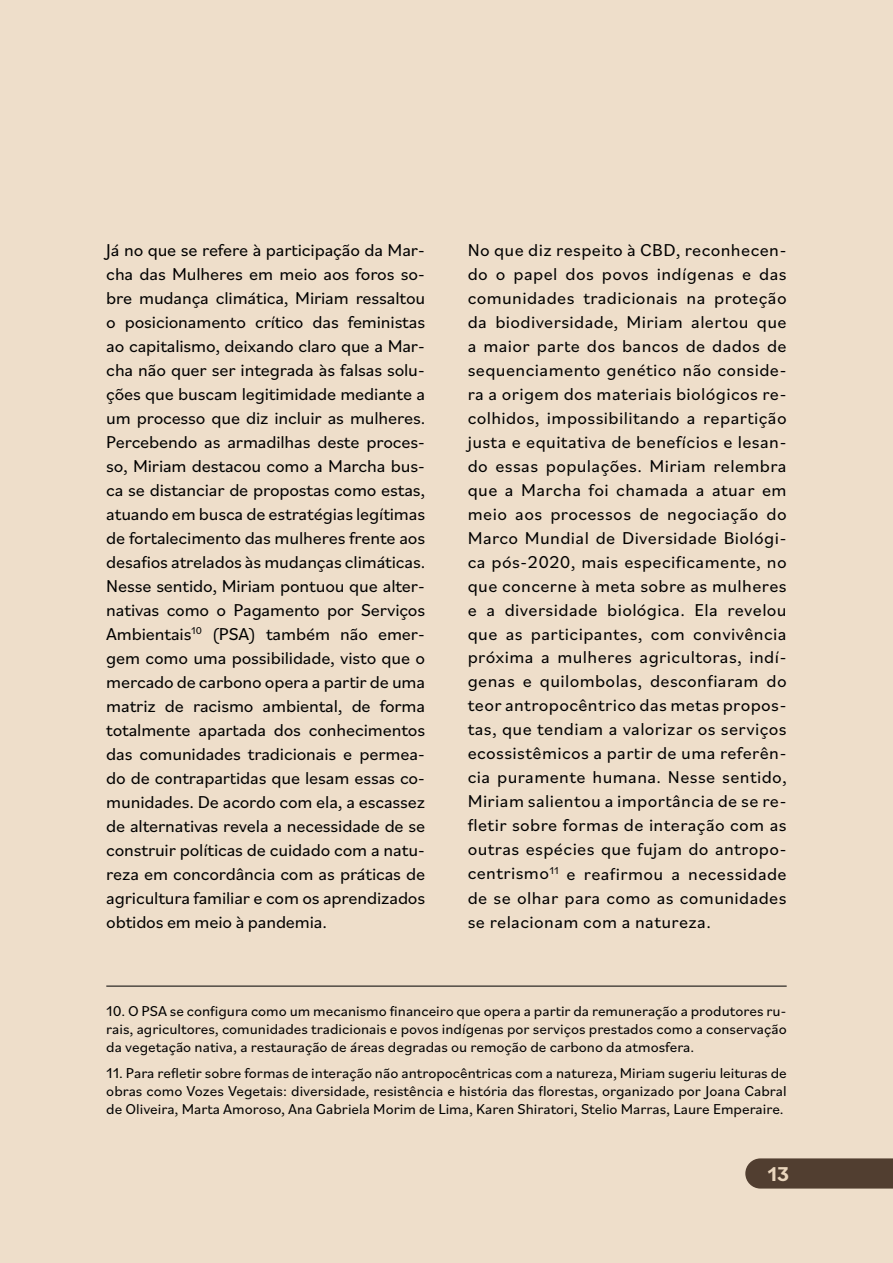
<style>
.page{position:relative;width:893px;height:1263px;background:#eedeca}
.page>*{position:absolute;margin:0;border:0;box-sizing:border-box;transform-origin:0 0}
.t1{font:700 21px "Bilo";color:#ead6bd}
.t2{font:18px/24px "Bilo";letter-spacing:.01em;color:#000;text-align:justify}
.t3{font:15px/18px "Bilo";color:#000;text-align:justify}
</style>
<div class="page">
<div style="left:745px;top:1158px;width:148px;height:30px;background:#513e30"></div>
<hr style="left:106px;top:986px;width:681px;height:1px;background:#000">
<p class="t2" style="left:106px;top:237px;width:320px">Já no que se refere à participação da Mar&shy;cha das Mulheres em meio aos foros so&shy;bre mudança climática, Miriam ressaltou o posicionamento crítico das feministas ao capitalismo, deixando claro que a Mar&shy;cha não quer ser integrada às falsas solu&shy;ções que buscam legitimidade mediante a um processo que diz incluir as mulheres.<br>Percebendo as armadilhas deste proces&shy;so, Miriam destacou como a Marcha bus&shy;ca se distanciar de propostas como estas, atuando em busca de estratégias legítimas de fortalecimento das mulheres frente aos desafios atrelados às mudanças climáticas.<br>Nesse sentido, Miriam pontuou que alter&shy;nativas como o Pagamento por Serviços Ambientais<sup>10</sup> (PSA) também não emer&shy;gem como uma possibilidade, visto que o mercado de carbono opera a partir de uma matriz de racismo ambiental, de forma totalmente apartada dos conhecimentos das comunidades tradicionais e permea&shy;do de contrapartidas que lesam essas co&shy;munidades. De acordo com ela, a escassez de alternativas revela a necessidade de se construir políticas de cuidado com a natu&shy;reza em concordância com as práticas de agricultura familiar e com os aprendizados obtidos em meio à pandemia.</p>
<p class="t2" style="left:468px;top:237px;width:320px">No que diz respeito à CBD, reconhecen&shy;do o papel dos povos indígenas e das comunidades tradicionais na proteção da biodiversidade, Miriam alertou que a maior parte dos bancos de dados de sequenciamento genético não conside&shy;ra a origem dos materiais biológicos re&shy;colhidos, impossibilitando a repartição justa e equitativa de benefícios e lesan&shy;do essas populações. Miriam relembra que a Marcha foi chamada a atuar em meio aos processos de negociação do Marco Mundial de Diversidade Biológi&shy;ca pós-2020, mais especificamente, no que concerne à meta sobre as mulheres e a diversidade biológica. Ela revelou que as participantes, com convivência próxima a mulheres agricultoras, indí&shy;genas e quilombolas, desconfiaram do teor antropocêntrico das metas propos&shy;tas, que tendiam a valorizar os serviços ecossistêmicos a partir de uma referên&shy;cia puramente humana. Nesse sentido, Miriam salientou a importância de se re&shy;fletir sobre formas de interação com as outras espécies que fujam do antropo&shy;centrismo<sup>11</sup> e reafirmou a necessidade de se olhar para como as comunidades se relacionam com a natureza.</p>
<p class="t3" style="left:106px;top:1001px;width:682px">10. O PSA se configura como um mecanismo financeiro que opera a partir da remuneração a produtores ru&shy;rais, agricultores, comunidades tradicionais e povos indígenas por serviços prestados como a conservação da vegetação nativa, a restauração de áreas degradas ou remoção de carbono da atmosfera.</p>
<p class="t3" style="left:106px;top:1063px;width:682px">11. Para refletir sobre formas de interação não antropocêntricas com a natureza, Miriam sugeriu leituras de obras como Vozes Vegetais: diversidade, resistência e história das florestas, organizado por Joana Cabral de Oliveira, Marta Amoroso, Ana Gabriela Morim de Lima, Karen Shiratori, Stelio Marras, Laure Emperaire.</p>
<p class="t1" style="left:767px;top:1159px;width:23px">13</p>
</div>
